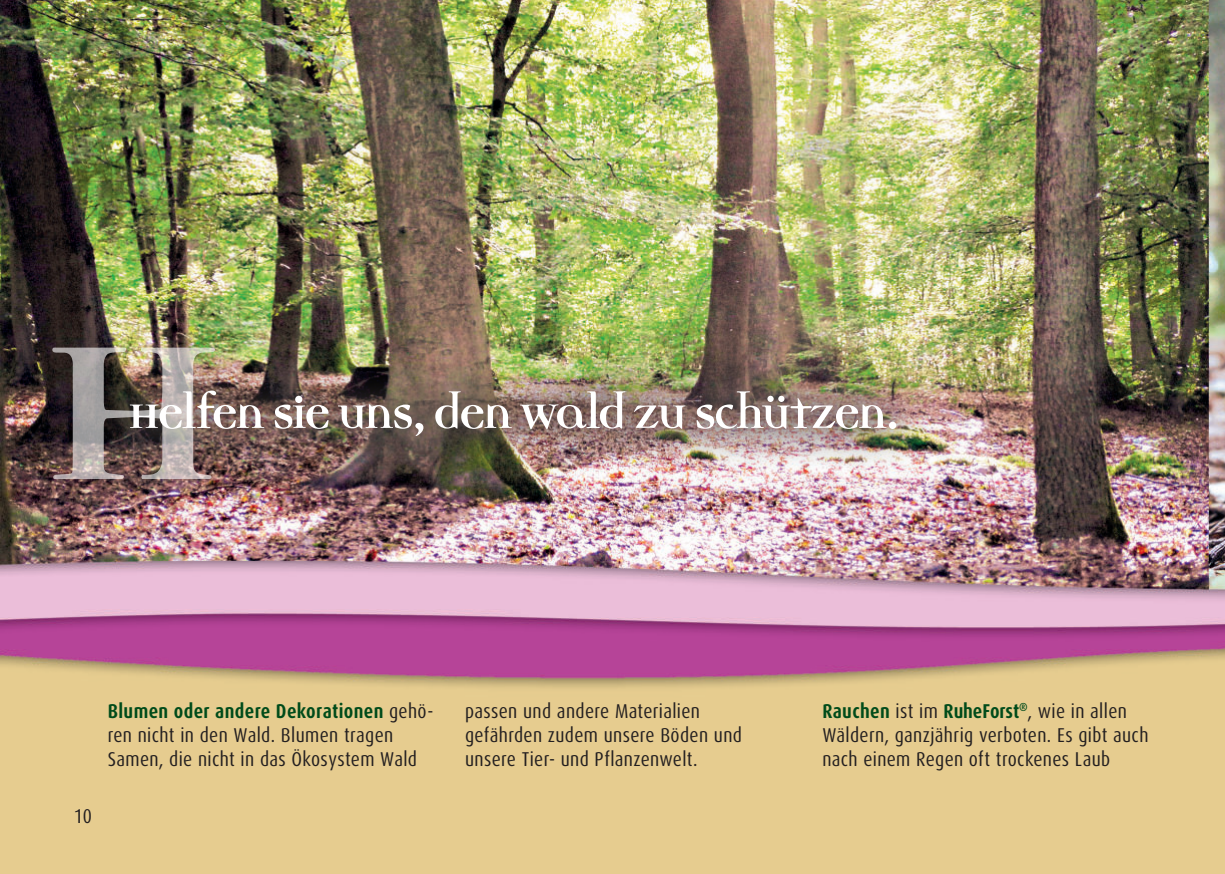
<style>
.page{position:relative;width:1225px;height:874px;background:#fff}
.page>*{position:absolute;margin:0;border:0;box-sizing:border-box;transform-origin:0 0}
.t1{font:309.6px "Bebris Bold Ruhe Forst";color:#fff}
.t2{font:55px "Bebris Bold Ruhe Forst";letter-spacing:-.055em;color:#fff}
.t3{font:condensed 20px/24px "Dax OT";letter-spacing:.02em;color:#231f20}
.s1{font-weight:700;color:#004b1a}
</style>
<div class="page">
<img style="left:0;top:0;width:1225px;height:873px">
<div style="left:89px;top:348px;width:848px;height:129px;background:#524a47;opacity:.75"></div>
<h1 class="t1" style="left:37px;top:191px;width:194px">H</h1>
<h2 class="t2" style="left:127px;top:387px;width:775px">Helfen sie uns, den Wald zu schützen.</h2>
<p class="t3" style="left:74px;top:804px;width:20px">10</p>
<p class="t3" style="left:108px;top:699px;width:327px"><span class="s1">Blumen oder andere Dekorationen</span> gehö&shy;ren nicht in den Wald. Blumen tragen<br>Samen, die nicht in das Ökosystem Wald</p>
<p class="t3" style="left:465px;top:699px;width:278px">passen und andere Materialien gefährden zudem unsere Böden und unsere Tier- und Pflanzenwelt.</p>
<p class="t3" style="left:822px;top:699px;width:328px"><span class="s1">Rauchen</span> ist im <span class="s1">RuheForst</span><sup>®</sup>, wie in allen<br>Wäldern, ganzjährig verboten. Es gibt auch nach einem Regen oft trockenes Laub</p>
</div>
